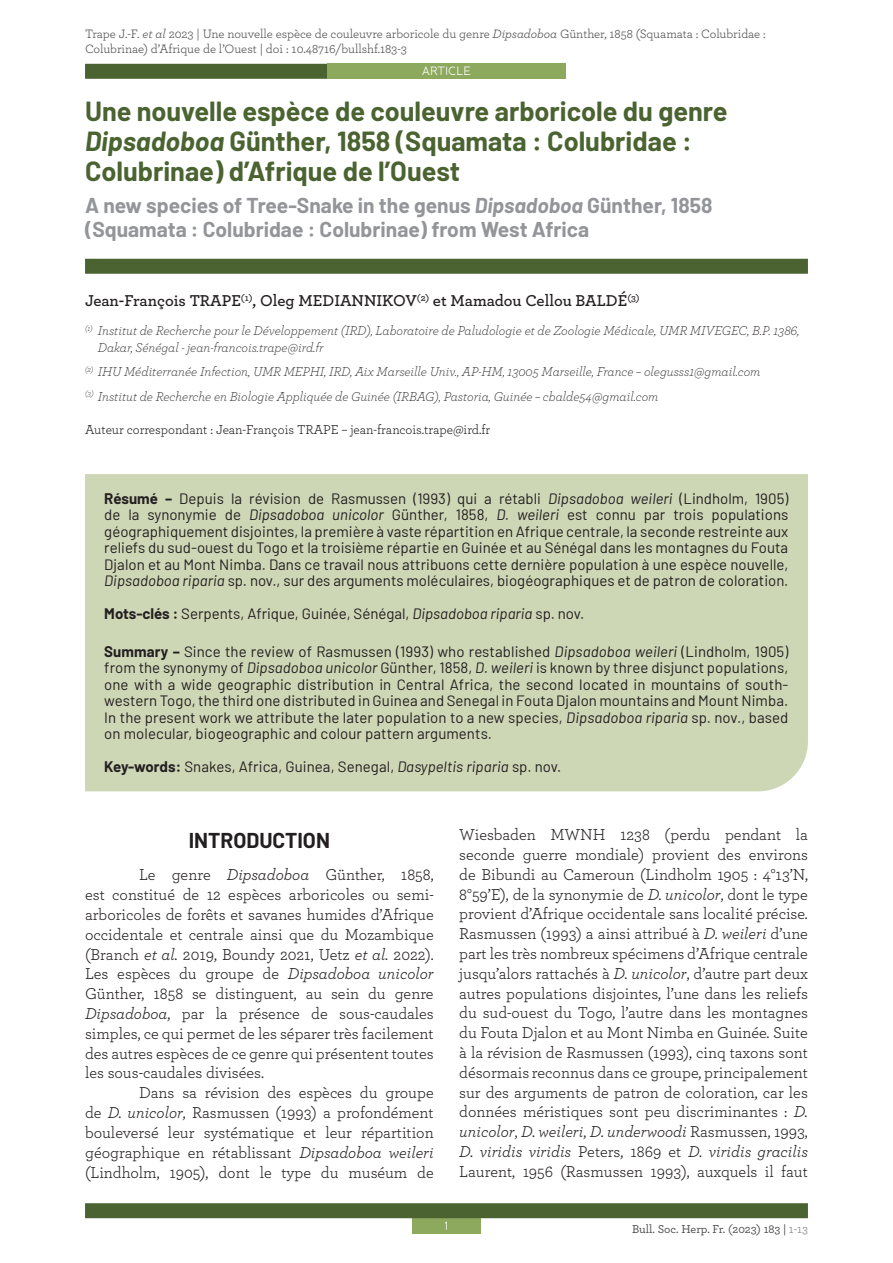
<style>
.page{position:relative;width:893px;height:1263px;background:#fff}
.page>*{position:absolute;margin:0;border:0;box-sizing:border-box;transform-origin:0 0}
.t1{font:700 27px/30px "Barlow";color:#4a6331}
.t2{font:700 21px/24px "Barlow";color:#939598}
.t3{font:700 21px "Barlow";color:#231f20}
.t4{font:16.5px/19.8px "Archer";color:#231f20;text-align:justify}
.t5{font:600 16.5px "Archer";color:#231f20}
.t6{font:15px/16.5px "Barlow";color:#231f20;text-align:justify}
.t7{font:italic 300 13.5px/16.2px "Archer";color:#231f20}
.t8{font:13.5px "Archer";color:#231f20}
.t9{font:12.75px/15px "Archer";letter-spacing:-.005em;color:#4b4c4d}
.t10{font:500 12px "Archer";color:#4b4c4d}
.t11{font:12px "Banda";letter-spacing:-.015em;color:#fff}
.s1{font-style:italic}
.s2{font-weight:700}
.s3{color:#939598}
</style>
<div class="page">
<div style="left:412px;top:1218px;width:68px;height:15px;background:#8da95e"></div>
<div style="left:85px;top:1203px;width:723px;height:15px;background:#4a6331"></div>
<div style="left:85px;top:64px;width:457px;height:15px;background:#4a6331"></div>
<div style="left:327px;top:64px;width:239px;height:15px;background:#8da95e"></div>
<div style="left:85px;top:259px;width:723px;height:15px;background:#4a6331"></div>
<div style="left:85px;top:474px;width:723px;height:318px;background:#cdd6b5"></div>
<p class="t9" style="left:85px;top:26px;width:682px">Trape J.-F. <span class="s1">et al</span> 2023 | Une nouvelle espèce de couleuvre arboricole du genre <span class="s1">Dipsadoboa</span> Günther, 1858 (Squamata : Colubridae :<br>Colubrinae) d’Afrique de l’Ouest | doi : 10.48716/bullshf.183-3</p>
<p class="t11" style="left:422px;top:64px;width:51px">ARTICLE</p>
<h1 class="t1" style="left:85px;top:94px;width:644px">Une nouvelle espèce de couleuvre arboricole du genre<br><span class="s1">Dipsadoboa</span> Günther, 1858 (Squamata : Colubridae :<br>Colubrinae) d’Afrique de l’Ouest</h1>
<p class="t2" style="left:85px;top:192px;width:629px">A new species of Tree-Snake in the genus <span class="s1">Dipsadoboa</span> Günther, 1858 (Squamata : Colubridae : Colubrinae) from West Africa</p>
<p class="t5" style="left:85px;top:289px;width:556px">Jean-François TRAPE<sup>(1)</sup>, Oleg MEDIANNIKOV<sup>(2)</sup> et Mamadou Cellou BALDÉ<sup>(3)</sup></p>
<p class="t7" style="left:98px;top:322px;width:703px;text-indent:-13px"><sup>(1)</sup> Institut de Recherche pour le Développement (IRD), Laboratoire de Paludologie et de Zoologie Médicale, UMR MIVEGEC, B.P. 1386,<br>Dakar, Sénégal - jean-francois.trape@ird.fr</p>
<p class="t7" style="left:85px;top:359px;width:677px;line-height:24.8px"><sup>(2)</sup> IHU Méditerranée Infection, UMR MEPHI, IRD, Aix Marseille Univ., AP-HM, 13005 Marseille, France – olegusss1@gmail.com <sup>(3)</sup> Institut de Recherche en Biologie Appliquée de Guinée (IRBAG), Pastoria, Guinée – cbalde54@gmail.com</p>
<p class="t8" style="left:85px;top:420px;width:407px">Auteur correspondant : Jean-François TRAPE – jean-francois.trape@ird.fr</p>
<p class="t6" style="left:104px;top:489px;width:686px"><span class="s2">Résumé –</span> Depuis la révision de Rasmussen (1993) qui a rétabli <span class="s1">Dipsadoboa weileri</span> (Lindholm, 1905) de la synonymie de <span class="s1">Dipsadoboa unicolor</span> Günther, 1858, <span class="s1">D. weileri</span> est connu par trois populations géographiquement disjointes, la première à vaste répartition en Afrique centrale, la seconde restreinte aux reliefs du sud-ouest du Togo et la troisième répartie en Guinée et au Sénégal dans les montagnes du Fouta Djalon et au Mont Nimba. Dans ce travail nous attribuons cette dernière population à une espèce nouvelle, <span class="s1">Dipsadoboa riparia</span> sp. nov., sur des arguments moléculaires, biogéographiques et de patron de coloration.</p>
<p class="t6" style="left:104px;top:604px;width:482px"><span class="s2">Mots-clés :</span> Serpents, Afrique, Guinée, Sénégal, <span class="s1">Dipsadoboa riparia</span> sp. nov.</p>
<p class="t6" style="left:104px;top:642px;width:686px"><span class="s2">Summary –</span> Since the review of Rasmussen (1993) who restablished <span class="s1">Dipsadoboa weileri</span> (Lindholm, 1905) from the synonymy of <span class="s1">Dipsadoboa unicolor</span> Günther, 1858, <span class="s1">D. weileri</span> is known by three disjunct populations, one with a wide geographic distribution in Central Africa, the second located in mountains of south&shy;western Togo, the third one distributed in Guinea and Senegal in Fouta Djalon mountains and Mount Nimba.<br>In the present work we attribute the later population to a new species, <span class="s1">Dipsadoboa riparia</span> sp. nov., based on molecular, biogeographic and colour pattern arguments.</p>
<p class="t6" style="left:104px;top:757px;width:459px"><span class="s2">Key-words:</span> Snakes, Africa, Guinea, Senegal, <span class="s1">Dasypeltis riparia</span> sp. nov.</p>
<p class="t3" style="left:189px;top:825px;width:143px">INTRODUCTION</p>
<p class="t4" style="left:85px;top:864px;width:350px;text-indent:54px">Le genre <span class="s1">Dipsadoboa</span> Günther, 1858, est constitué de 12 espèces arboricoles ou semi&shy;arboricoles de forêts et savanes humides d’Afrique occidentale et centrale ainsi que du Mozambique (Branch <span class="s1">et al.</span> 2019, Boundy 2021, Uetz <span class="s1">et al.</span> 2022).<br>Les espèces du groupe de <span class="s1">Dipsadoboa unicolor </span>Günther, 1858 se distinguent, au sein du genre <span class="s1">Dipsadoboa</span>, par la présence de sous-caudales simples, ce qui permet de les séparer très facilement des autres espèces de ce genre qui présentent toutes les sous-caudales divisées.</p>
<p class="t4" style="left:85px;top:1082px;width:350px;text-indent:54px">Dans sa révision des espèces du groupe de <span class="s1">D. unicolor</span>, Rasmussen (1993) a profondément bouleversé leur systématique et leur répartition géographique en rétablissant <span class="s1">Dipsadoboa weileri </span>(Lindholm, 1905), dont le type du muséum de</p>
<p class="t4" style="left:459px;top:824px;width:350px">Wiesbaden MWNH 1238 (perdu pendant la seconde guerre mondiale) provient des environs de Bibundi au Cameroun (Lindholm 1905 : 4°13’N, 8°59’E), de la synonymie de <span class="s1">D. unicolor</span>, dont le type provient d’Afrique occidentale sans localité précise.<br>Rasmussen (1993) a ainsi attribué à <span class="s1">D. weileri</span> d’une part les très nombreux spécimens d’Afrique centrale jusqu’alors rattachés à <span class="s1">D. unicolor</span>, d’autre part deux autres populations disjointes, l’une dans les reliefs du sud-ouest du Togo, l’autre dans les montagnes du Fouta Djalon et au Mont Nimba en Guinée. Suite à la révision de Rasmussen (1993), cinq taxons sont désormais reconnus dans ce groupe, principalement sur des arguments de patron de coloration, car les données méristiques sont peu discriminantes : <span class="s1">D. unicolor</span>, <span class="s1">D. weileri</span>, <span class="s1">D. underwoodi</span> Rasmussen, 1993, <span class="s1">D. viridis viridis</span> Peters, 1869 et <span class="s1">D. viridis gracilis </span>Laurent, 1956 (Rasmussen 1993), auxquels il faut</p>
<p class="t11" style="left:445px;top:1218px;width:5px">1</p>
<p class="t10" style="left:632px;top:1220px;width:177px">Bull. Soc. Herp. Fr. (2023) 183 | <span class="s3">1-13</span></p>
</div>
